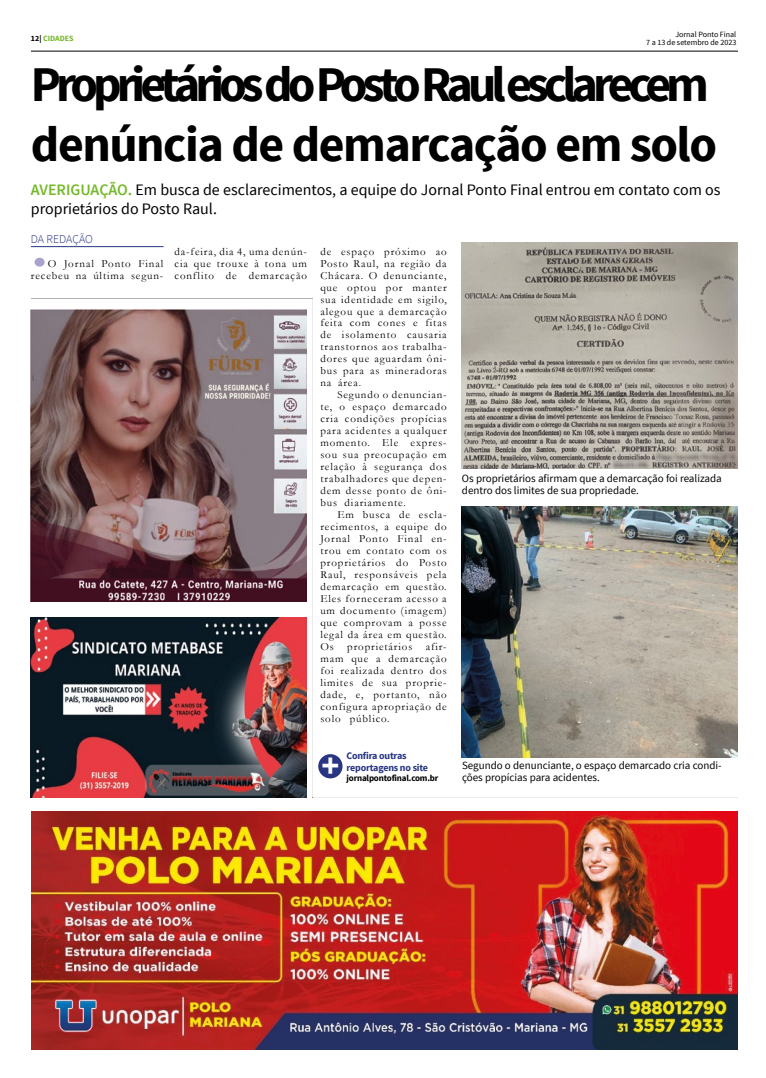
<style>
.page{position:relative;width:766px;height:1078px;background:#fff}
.page>*{position:absolute;margin:0;border:0;box-sizing:border-box;transform-origin:0 0}
.t1{font:700 49.8px/59.8px "Source Sans Pro";letter-spacing:-.1em;color:#000}
.t2{font:700 33.9px "Source Sans Pro";color:#fff}
.t3{font:16px/19.1px "Source Sans Pro";color:#000}
.t4{font:300 12px "Source Sans Pro";letter-spacing:-.01em;color:#283583}
.t5{font:11px/12px "Garamond";letter-spacing:.08em;color:#000;text-align:justify}
.t6{font:11px/12px "Source Sans Pro";color:#000}
.t7{font:700 10px/12px "Source Sans Pro";letter-spacing:-.02em;color:#283583}
.t8{font:700 9px "Source Sans Pro";letter-spacing:-.02em;color:#000}
.t9{font:8px/8px "Source Sans Pro";color:#000;text-align:right}
.t10{font:700 8px "Source Sans Pro";color:#76b82a}
.s1{color:#000}
.s2{font-weight:600;color:#76b82a}
</style>
<div class="page">
<hr style="left:31px;top:51px;width:706px;height:1px;background:#000">
<img style="left:31px;top:309px;width:276px;height:292px">
<img style="left:31px;top:617px;width:276px;height:180px">
<img style="left:31px;top:811px;width:706px;height:238px">
<hr style="left:31px;top:246px;width:132px;height:1px;background:#283583">
<div style="left:35px;top:258px;width:10px;height:8px;background:#a7a3cc;border-radius:50%"></div>
<hr style="left:31px;top:298px;width:281px;height:1px;background:#b3b2b2">
<img style="left:462px;top:242px;width:275px;height:56px">
<svg style="left:312px;top:298px;width:425px;height:500px"></svg>
<div style="left:318px;top:754px;width:24px;height:24px;background:#283583;border-radius:50%"></div>
<p class="t10" style="left:31px;top:33px;width:44px"><span class="s1">12|</span> CIDADES</p>
<p class="t9" style="left:646px;top:31px;width:92px">Jornal Ponto Final<br>7 a 13 de setembro de 2023</p>
<h1 class="t1" style="left:31px;top:56px;width:687px">Proprietários do Posto Raul esclarecem denúncia de demarcação em solo</h1>
<h3 class="t3" style="left:31px;top:180px;width:690px"><span class="s2">AVERIGUAÇÃO.</span> Em busca de esclarecimentos, a equipe do Jornal Ponto Final entrou em contato com os proprietários do Posto Raul.</h3>
<p class="t4" style="left:31px;top:231px;width:63px">DA REDAÇÃO</p>
<p class="t5" style="left:31px;top:257px;width:134px;text-align:right">O Jornal Ponto Final recebeu na última segun-</p>
<p class="t5" style="left:174px;top:245px;width:134px">da-feira, dia 4, uma denún&shy;cia que trouxe à tona um conflito de demarcação</p>
<p class="t5" style="left:320px;top:245px;width:128px">de espaço próximo ao Posto Raul, na região da Chácara. O denunciante, que optou por manter sua identidade em sigilo, alegou que a demarcação feita com cones e fitas de isolamento causaria transtornos aos trabalha&shy;dores que aguardam ôni&shy;bus para as mineradoras na área.</p>
<p class="t5" style="left:320px;top:388px;width:128px;text-indent:17px">Segundo o denuncian&shy;te, o espaço demarcado cria condições propícias para acidentes a qualquer momento. Ele expres&shy;sou sua preocupação em relação à segurança dos trabalhadores que depen&shy;dem desse ponto de ôni&shy;bus diariamente.</p>
<p class="t5" style="left:320px;top:508px;width:128px;text-indent:17px">Em busca de escla&shy;recimentos, a equipe do Jornal Ponto Final en&shy;trou em contato com os proprietários do Posto Raul, responsáveis pela demarcação em questão.<br>Eles forneceram acesso a um documento (imagem) que comprovam a posse legal da área em questão.<br>Os proprietários afir&shy;mam que a demarcação foi realizada dentro dos limites de sua proprie&shy;dade, e, portanto, não configura apropriação de solo público.</p>
<p class="t6" style="left:462px;top:472px;width:261px">Os proprietários afirmam que a demarcação foi realizada dentro dos limites de sua propriedade.</p>
<p class="t7" style="left:346px;top:749px;width:83px">Confira outras reportagens no site</p>
<p class="t8" style="left:346px;top:772px;width:93px">jornalpontofinal.com.br</p>
<h2 class="t2" style="left:321px;top:743px;width:19px">+</h2>
<p class="t6" style="left:462px;top:759px;width:261px">Segundo o denunciante, o espaço demarcado cria condi-</p>
<p class="t6" style="left:462px;top:771px;width:139px">ções propícias para acidentes.</p>
</div>
